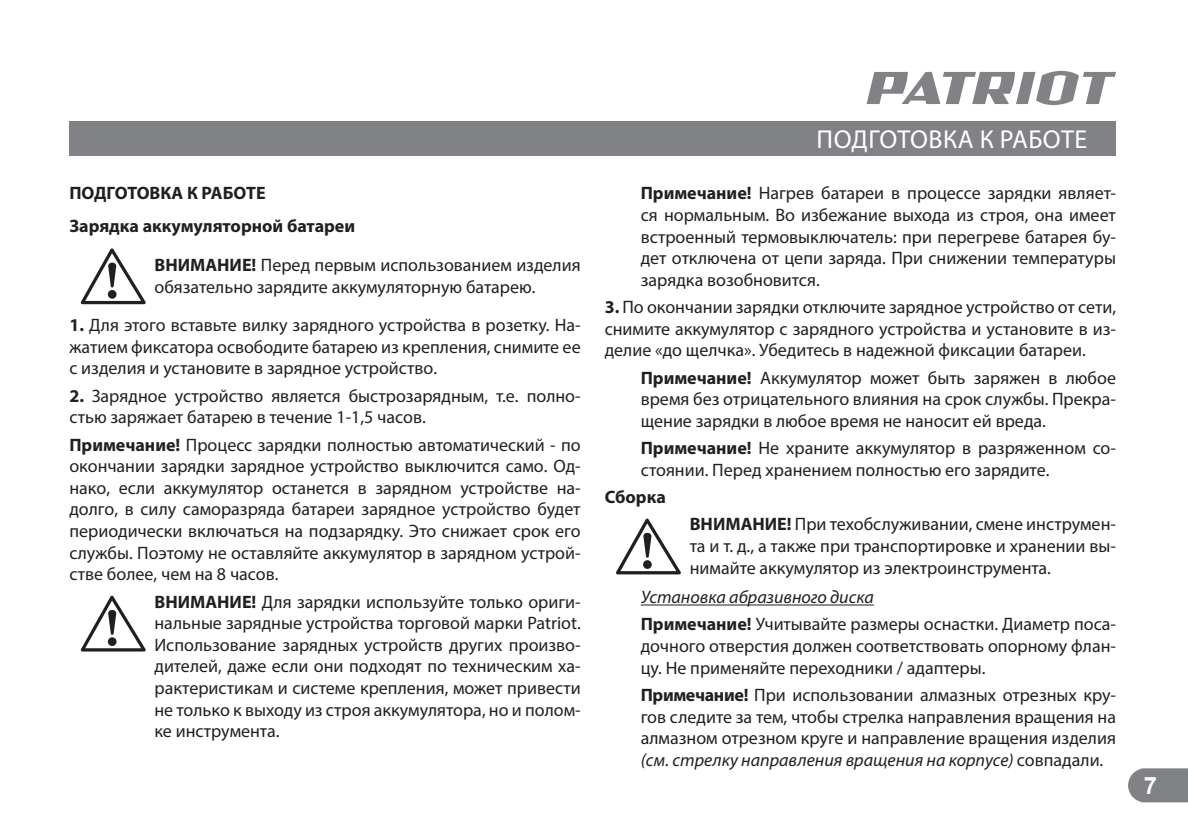
<style>
.page{position:relative;width:1188px;height:840px;background:#fff}
.page>*{position:absolute;margin:0;border:0;box-sizing:border-box;transform-origin:0 0}
.t1{font:26px "Myriad Pro";letter-spacing:.015em;color:#fff}
.t2{font:700 24px "Arial";color:#fff}
.t3{font:18px/21.6px "Myriad Pro";color:#231f20;text-align:justify}
.t4{font:700 18px/33px "Myriad Pro";color:#231f20}
.s1{font-weight:700}
.s2{font-style:italic}
</style>
<div class="page">
<svg style="left:1128px;top:768px;width:60px;height:34px;background:#888a8d"></svg>
<svg style="left:867px;top:71px;width:249px;height:34px"></svg>
<div style="left:69px;top:122px;width:1047px;height:34px;background:#808285"></div>
<hr style="left:641px;top:604px;width:233px;height:1px;background:#231f20">
<svg style="left:80px;top:248px;width:66px;height:56px"></svg>
<svg style="left:80px;top:595px;width:66px;height:56px"></svg>
<svg style="left:616px;top:518px;width:65px;height:56px"></svg>
<p class="t4" style="left:69px;top:177px;width:287px">ПОДГОТОВКА К РАБОТЕ<br>Зарядка аккумуляторной батареи</p>
<p class="t3" style="left:154px;top:254px;width:428px"><span class="s1">ВНИМАНИЕ!</span> Перед первым использованием изделия обязательно зарядите аккумуляторную батарею.</p>
<p class="t3" style="left:69px;top:314px;width:513px"><span class="s1">1.</span> Для этого вставьте вилку зарядного устройства в розетку. На&shy;жатием фиксатора освободите батарею из крепления, снимите ее с изделия и установите в зарядное устройство.</p>
<p class="t3" style="left:69px;top:385px;width:513px"><span class="s1">2.</span> Зарядное устройство является быстрозарядным, т.е. полно&shy;стью заряжает батарею в течение 1-1,5 часов.</p>
<p class="t3" style="left:69px;top:433px;width:513px"><span class="s1">Примечание!</span> Процесс зарядки полностью автоматический - по окончании зарядки зарядное устройство выключится само. Од&shy;нако, если аккумулятор останется в зарядном устройстве на&shy;долго, в силу саморазряда батареи зарядное устройство будет периодически включаться на подзарядку. Это снижает срок его службы. Поэтому не оставляйте аккумулятор в зарядном устрой&shy;стве более, чем на 8 часов.</p>
<p class="t3" style="left:154px;top:590px;width:428px"><span class="s1">ВНИМАНИЕ!</span> Для зарядки используйте только ориги&shy;нальные зарядные устройства торговой марки Patriot.<br>Использование зарядных устройств других произво&shy;дителей, даже если они подходят по техническим ха&shy;рактеристикам и системе крепления, может привести не только к выходу из строя аккумулятора, но и полом&shy;ке инструмента.</p>
<h1 class="t1" style="left:817px;top:124px;width:272px">ПОДГОТОВКА К РАБОТЕ</h1>
<p class="t3" style="left:641px;top:182px;width:477px"><span class="s1">Примечание!</span> Нагрев батареи в процессе зарядки являет&shy;ся нормальным. Во избежание выхода из строя, она имеет встроенный термовыключатель: при перегреве батарея бу&shy;дет отключена от цепи заряда. При снижении температуры зарядка возобновится.</p>
<p class="t3" style="left:605px;top:296px;width:513px"><span class="s1">3.</span> По окончании зарядки отключите зарядное устройство от сети, снимите аккумулятор с зарядного устройства и установите в из&shy;делие «до щелчка». Убедитесь в надежной фиксации батареи.</p>
<p class="t3" style="left:641px;top:366px;width:477px"><span class="s1">Примечание!</span> Аккумулятор может быть заряжен в любое время без отрицательного влияния на срок службы. Прекра&shy;щение зарядки в любое время не наносит ей вреда.</p>
<p class="t3" style="left:641px;top:437px;width:477px"><span class="s1">Примечание!</span> Не храните аккумулятор в разряженном со&shy;стоянии. Перед хранением полностью его зарядите.</p>
<p class="t4" style="left:605px;top:481px;width:63px">Сборка</p>
<p class="t3" style="left:690px;top:513px;width:428px"><span class="s1">ВНИМАНИЕ!</span> При техобслуживании, смене инструмен&shy;та и т. д., а также при транспортировке и хранении вы&shy;нимайте аккумулятор из электроинструмента.</p>
<p class="t3" style="left:641px;top:583px;width:477px;line-height:27.2px"><span class="s2">Установка абразивного диска<br></span><span class="s1">Примечание!</span> Учитывайте размеры оснастки. Диаметр поса-</p>
<p class="t3" style="left:641px;top:635px;width:477px">дочного отверстия должен соответствовать опорному флан&shy;цу. Не применяйте переходники / адаптеры.</p>
<p class="t3" style="left:641px;top:684px;width:477px"><span class="s1">Примечание!</span> При использовании алмазных отрезных кру&shy;гов следите за тем, чтобы стрелка направления вращения на алмазном отрезном круге и направление вращения изделия <span class="s2">(см. стрелку направления вращения на корпусе)</span> совпадали.</p>
<h2 class="t2" style="left:1144px;top:769px;width:15px">7</h2>
</div>
